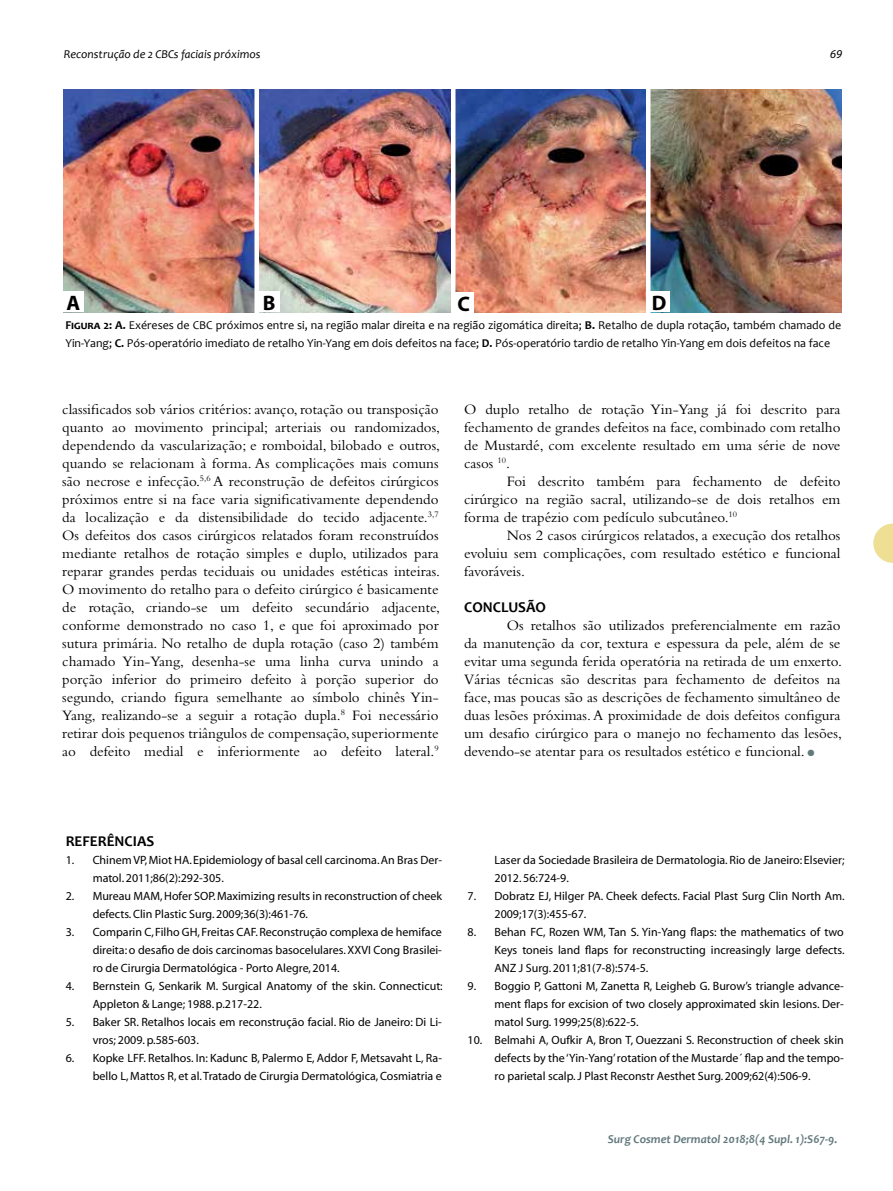
<style>
.page{position:relative;width:893px;height:1191px;background:#fff}
.page>*{position:absolute;margin:0;border:0;box-sizing:border-box;transform-origin:0 0}
.t1{font:700 21px "Myriad Pro";color:#000}
.t2{font:15px/18px "Bembo";color:#000;text-align:justify}
.t3{font:700 15px "Candara";color:#000}
.t4{font:12px/18px "Myriad";color:#000}
.t5{font:12px/18px "Candara";color:#000}
.t6{font:italic 700 12px "Candara";color:#63797d}
.t7{font:italic 12px "Candara";color:#000}
.t8{font:italic 12px "Myriad";color:#000}
.s1{font-weight:700}
.s2{color:#63797d}
</style>
<div class="page">
<img style="left:64px;top:90px;width:190px;height:222px">
<img style="left:259px;top:90px;width:191px;height:222px">
<img style="left:455px;top:90px;width:190px;height:222px">
<img style="left:650px;top:90px;width:191px;height:222px">
<div style="left:63px;top:292px;width:20px;height:20px;background:#fff"></div>
<div style="left:259px;top:292px;width:20px;height:20px;background:#fff"></div>
<div style="left:454px;top:293px;width:20px;height:20px;background:#fff"></div>
<div style="left:649px;top:292px;width:20px;height:20px;background:#fff"></div>
<svg style="left:873px;top:523px;width:20px;height:40px"></svg>
<p class="t7" style="left:64px;top:47px;width:198px">Reconstrução de 2 CBCs faciais próximos</p>
<h1 class="t1" style="left:66px;top:289px;width:15px">A</h1>
<h1 class="t1" style="left:263px;top:289px;width:14px">B</h1>
<h1 class="t1" style="left:458px;top:290px;width:14px">C</h1>
<h1 class="t1" style="left:652px;top:289px;width:16px">D</h1>
<p class="t8" style="left:830px;top:48px;width:13px">69</p>
<p class="t5" style="left:65px;top:316px;width:777px"><span class="s1">Figura 2: A.</span> Exéreses de CBC próximos entre si, na região malar direita e na região zigomática direita; <span class="s1">B.</span> Retalho de dupla rotação, também chamado de<br>Yin-Yang; <span class="s1">C.</span> Pós-operatório imediato de retalho Yin-Yang em dois defeitos na face; <span class="s1">D.</span> Pós-operatório tardio de retalho Yin-Yang em dois defeitos na face</p>
<p class="t2" style="left:62px;top:400px;width:379px">classificados sob vários critérios: avanço, rotação ou transposição quanto ao movimento principal; arteriais ou randomizados, dependendo da vascularização; e romboidal, bilobado e outros, quando se relacionam à forma. As complicações mais comuns são necrose e infecção.<sup>5,6</sup> A reconstrução de defeitos cirúrgicos próximos entre si na face varia significativamente dependendo da localização e da distensibilidade do tecido adjacente.<sup>3,7<br></sup>Os defeitos dos casos cirúrgicos relatados foram reconstruídos mediante retalhos de rotação simples e duplo, utilizados para reparar grandes perdas teciduais ou unidades estéticas inteiras.<br>O movimento do retalho para o defeito cirúrgico é basicamente de rotação, criando-se um defeito secundário adjacente, conforme demonstrado no caso 1, e que foi aproximado por sutura primária. No retalho de dupla rotação (caso 2) também chamado Yin-Yang, desenha-se uma linha curva unindo a porção inferior do primeiro defeito à porção superior do segundo, criando figura semelhante ao símbolo chinês Yin-Yang, realizando-se a seguir a rotação dupla.<sup>8</sup> Foi necessário retirar dois pequenos triângulos de compensação, superiormente ao defeito medial e inferiormente ao defeito lateral.<sup>9</sup></p>
<p class="t2" style="left:464px;top:400px;width:378px">O duplo retalho de rotação Yin-Yang já foi descrito para fechamento de grandes defeitos na face, combinado com retalho de Mustardé, com excelente resultado em uma série de nove casos <sup>10</sup>.</p>
<p class="t2" style="left:464px;top:472px;width:378px;text-indent:43px">Foi descrito também para fechamento de defeito cirúrgico na região sacral, utilizando-se de dois retalhos em forma de trapézio com pedículo subcutâneo.<sup>10</sup></p>
<p class="t2" style="left:464px;top:526px;width:378px;text-indent:43px">Nos 2 casos cirúrgicos relatados, a execução dos retalhos evoluiu sem complicações, com resultado estético e funcional favoráveis.</p>
<p class="t3" style="left:464px;top:598px;width:83px">CONCLUSÃO</p>
<p class="t2" style="left:464px;top:616px;width:379px;text-indent:43px">Os retalhos são utilizados preferencialmente em razão da manutenção da cor, textura e espessura da pele, além de se evitar uma segunda ferida operatória na retirada de um enxerto.<br>Várias técnicas são descritas para fechamento de defeitos na face, mas poucas são as descrições de fechamento simultâneo de duas lesões próximas. A proximidade de dois defeitos configura um desafio cirúrgico para o manejo no fechamento das lesões, devendo-se atentar para os resultados estético e funcional. <span class="s2">●</span></p>
<p class="t3" style="left:66px;top:832px;width:90px">REFERÊNCIAS</p>
<p class="t4" style="left:93px;top:852px;width:351px;text-indent:-27px">1. Chinem VP, Miot HA. Epidemiology of basal cell carcinoma. An Bras Der&shy;matol. 2011;86(2):292-305.</p>
<p class="t4" style="left:93px;top:888px;width:351px;text-indent:-27px">2. Mureau MAM, Hofer SOP. Maximizing results in reconstruction of cheek defects. Clin Plastic Surg. 2009;36(3):461-76.</p>
<p class="t4" style="left:93px;top:924px;width:351px;text-align:justify;text-indent:-27px">3. Comparin C, Filho GH, Freitas CAF. Reconstrução complexa de hemiface direita: o desafio de dois carcinomas basocelulares. XXVI Cong Brasilei&shy;ro de Cirurgia Dermatológica - Porto Alegre, 2014.</p>
<p class="t4" style="left:93px;top:978px;width:352px;text-indent:-27px">4. Bernstein G, Senkarik M. Surgical Anatomy of the skin. Connecticut:<br>Appleton &amp; Lange; 1988. p.217-22.</p>
<p class="t4" style="left:93px;top:1014px;width:351px;text-indent:-27px">5. Baker SR. Retalhos locais em reconstrução facial. Rio de Janeiro: Di Li&shy;vros; 2009. p.585-603.</p>
<p class="t4" style="left:66px;top:1050px;width:378px;text-align:right">6. Kopke LFF. Retalhos. In: Kadunc B, Palermo E, Addor F, Metsavaht L, Ra&shy;bello L, Mattos R, et al. Tratado de Cirurgia Dermatológica, Cosmiatria e</p>
<p class="t4" style="left:494px;top:852px;width:352px">Laser da Sociedade Brasileira de Dermatologia. Rio de Janeiro: Elsevier;<br>2012. 56:724-9.</p>
<p class="t4" style="left:494px;top:888px;width:352px;text-indent:-27px">7. Dobratz EJ, Hilger PA. Cheek defects. Facial Plast Surg Clin North Am.<br>2009;17(3):455-67.</p>
<p class="t4" style="left:494px;top:924px;width:352px;text-align:justify;text-indent:-27px">8. Behan FC, Rozen WM, Tan S. Yin-Yang flaps: the mathematics of two Keys toneis land flaps for reconstructing increasingly large defects.<br>ANZ J Surg. 2011;81(7-8):574-5.</p>
<p class="t4" style="left:494px;top:978px;width:351px;text-align:justify;text-indent:-27px">9. Boggio P, Gattoni M, Zanetta R, Leigheb G. Burow’s triangle advance&shy;ment flaps for excision of two closely approximated skin lesions. Der&shy;matol Surg. 1999;25(8):622-5.</p>
<p class="t4" style="left:494px;top:1032px;width:351px;text-align:justify;text-indent:-27px">10. Belmahi A, Oufkir A, Bron T, Ouezzani S. Reconstruction of cheek skin defects by the ‘Yin-Yang’ rotation of the Mustarde´ flap and the tempo&shy;ro parietal scalp. J Plast Reconstr Aesthet Surg. 2009;62(4):506-9.</p>
<p class="t6" style="left:608px;top:1131px;width:231px">Surg Cosmet Dermatol 2018;8(4 Supl. 1):S67-9.</p>
</div>
